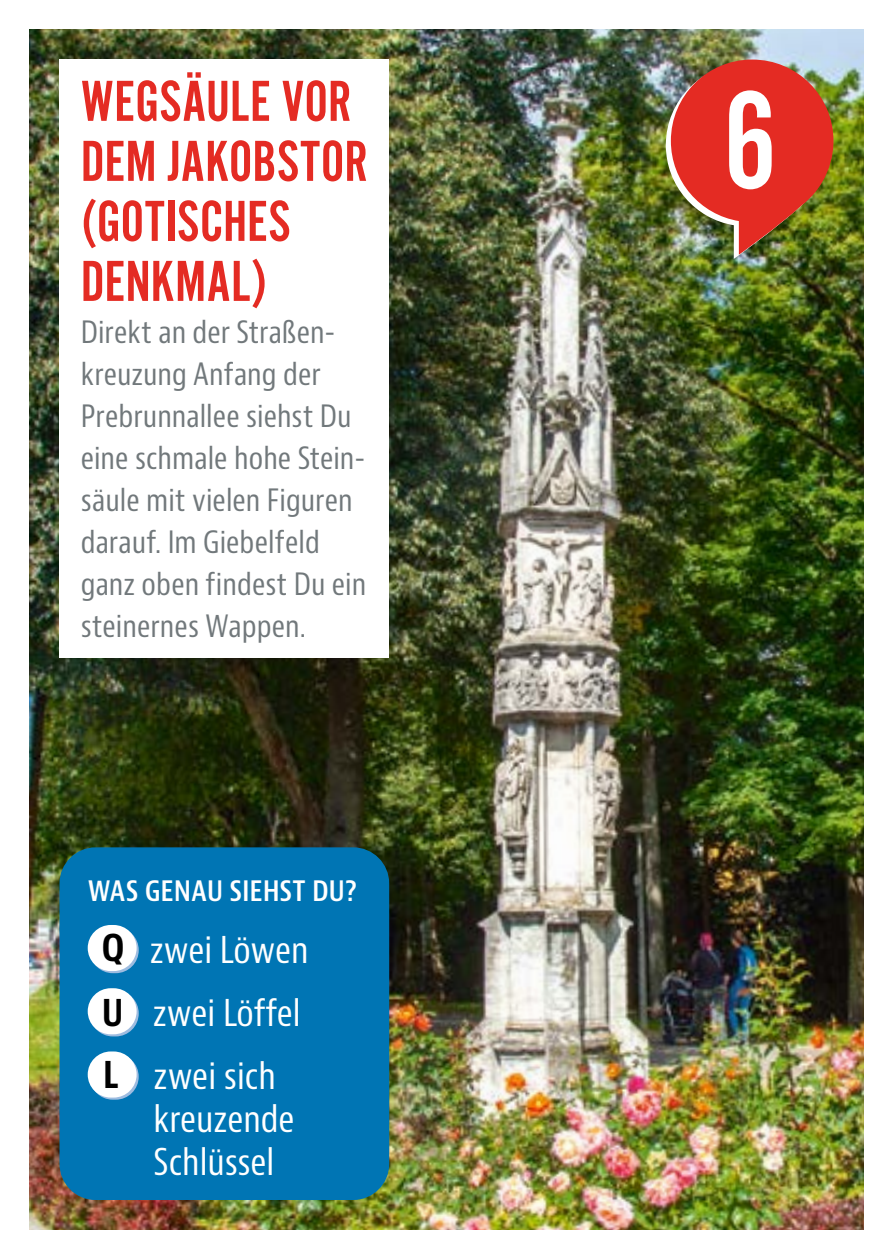
<style>
.page{position:relative;width:893px;height:1259px;background:#fff}
.page>*{position:absolute;margin:0;border:0;box-sizing:border-box;transform-origin:0 0}
.t1{font:144px "Alternate Got No 2 D";color:#fff}
.t2{font:60px/60px "Alternate Got No 2 D";color:#e42b23}
.t3{font:condensed 36px/63.3px "Bernino Sans";color:#fff;text-align:center}
.t4{font:700 condensed 36px "Bernino Sans";color:#000}
.t5{font:condensed 30px/42px "Bernino Sans";color:#71787b}
.t6{font:600 condensed 30px "Bernino Sans";letter-spacing:-.005em;color:#fff}
.s1{font-weight:700;color:#000}
</style>
<div class="page">
<img style="left:30px;top:30px;width:833px;height:1199px">
<div style="left:60px;top:847px;width:329px;height:353px;background:#0075b4;border-radius:36px"></div>
<div style="left:60px;top:60px;width:329px;height:598px;background:#fff"></div>
<svg style="left:90px;top:927px;width:49px;height:46px"></svg>
<div style="left:88px;top:925px;width:49px;height:46px;background:#fff;border-radius:23px"></div>
<svg style="left:90px;top:990px;width:49px;height:46px"></svg>
<div style="left:88px;top:988px;width:49px;height:46px;background:#fff;border-radius:23px"></div>
<svg style="left:90px;top:1053px;width:49px;height:46px"></svg>
<div style="left:88px;top:1051px;width:49px;height:46px;background:#fff;border-radius:23px"></div>
<img style="left:666px;top:60px;width:167px;height:199px">
<h2 class="t2" style="left:81px;top:73px;width:288px">WEGSÄULE VOR<br>DEM JAKOBSTOR (GOTISCHES<br>DENKMAL)</h2>
<p class="t5" style="left:81px;top:312px;width:287px">Direkt an der Straßen&shy;kreuzung Anfang der<br>Prebrunnallee siehst Du eine schmale hohe Stein&shy;säule mit vielen Figuren darauf. Im Giebelfeld ganz oben findest Du ein steinernes Wappen.</p>
<p class="t6" style="left:88px;top:871px;width:271px">WAS GENAU SIEHST DU?</p>
<p class="t3" style="left:102px;top:918px;width:208px"><span class="s1">Q</span> zwei Löwen<br><span class="s1">U</span> zwei Löffel zwei sich</p>
<p class="t3" style="left:154px;top:1098px;width:142px;line-height:43.2px;text-align:left">kreuzende<br>Schlüssel</p>
<p class="t4" style="left:103px;top:1052px;width:17px">L</p>
<h1 class="t1" style="left:723px;top:64px;width:56px">6</h1>
</div>
